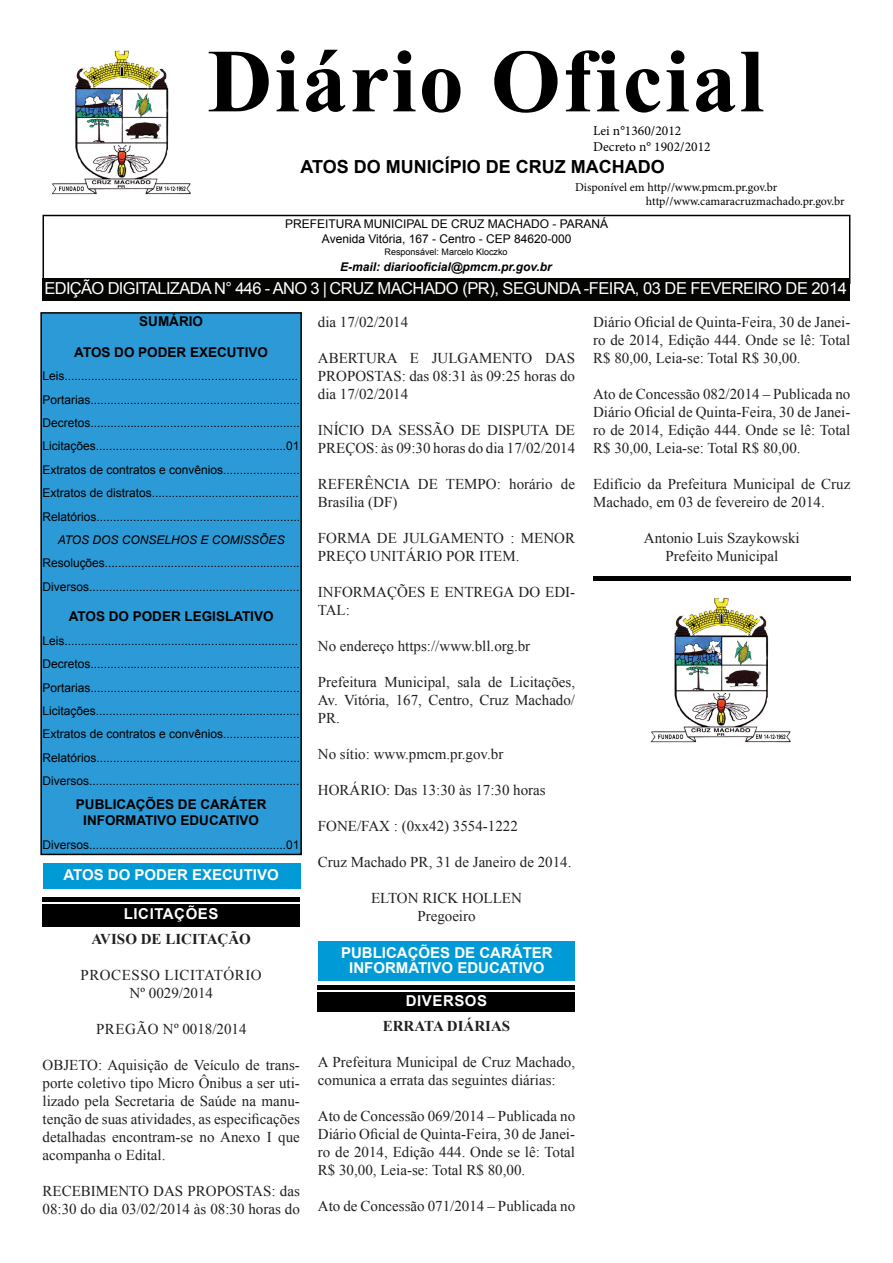
<style>
.page{position:relative;width:893px;height:1263px;background:#fff}
.page>*{position:absolute;margin:0;border:0;box-sizing:border-box;transform-origin:0 0}
.t1{font:700 90px "Times New Roman";letter-spacing:.025em;color:#000}
.t2{font:700 18px "Arial";color:#000}
.t3{font:16.5px "Arial";letter-spacing:-.03em;color:#fff}
.t4{font:15px/18px "Times New Roman";color:#231f20}
.t5{font:700 15px "Arial";color:#fff}
.t6{font:700 15px "Times New Roman";color:#231f20}
.t7{font:15px "Times New Roman";letter-spacing:.035em;color:#231f20}
.t8{font:700 15px "Arial";letter-spacing:.035em;color:#fff}
.t9{font:700 13.5px "Arial";color:#000}
.t10{font:13.5px "Minion Pro";color:#000}
.t11{font:12px "Arial";color:#000}
.t12{font:12px "Minion Pro";letter-spacing:-.005em;color:#000}
.t13{font:italic 700 12px "Arial";color:#000}
.t14{font:italic 12px "Arial";color:#000}
.t15{font:9px "Arial";color:#000}
</style>
<div class="page">
<div style="left:43px;top:215px;width:807px;height:69px;border:2px solid #000"></div>
<div style="left:40px;top:312px;width:262px;height:543px;background:#2b9ad6;border:2px solid #000"></div>
<div style="left:43px;top:278px;width:807px;height:22px;background:#040503"></div>
<img style="left:51px;top:50px;width:140px;height:145px">
<div style="left:43px;top:864px;width:257px;height:25px;background:#009bd6"></div>
<div style="left:43px;top:904px;width:257px;height:22px;background:#000"></div>
<hr style="left:43px;top:897px;width:257px;height:4px;background:#000">
<div style="left:319px;top:941px;width:256px;height:33px;background:#009bd6"></div>
<div style="left:319px;top:947px;width:256px;height:33px;background:#009bd6"></div>
<div style="left:318px;top:992px;width:257px;height:19px;background:#000"></div>
<hr style="left:318px;top:986px;width:257px;height:4px;background:#000">
<img style="left:650px;top:598px;width:141px;height:145px">
<div style="left:593px;top:576px;width:257px;height:5px;background:#000"></div>
<p class="t1" style="left:207px;top:16px;width:558px">Diário Oficial</p>
<p class="t10" style="left:593px;top:121px;width:90px">Lei n°1360/2012</p>
<p class="t10" style="left:593px;top:137px;width:119px">Decreto n° 1902/2012</p>
<p class="t2" style="left:300px;top:154px;width:366px">ATOS DO MUNICÍPIO DE CRUZ MACHADO</p>
<p class="t12" style="left:575px;top:179px;width:204px">Disponível em http//www.pmcm.pr.gov.br</p>
<p class="t12" style="left:646px;top:193px;width:200px">http//www.camaracruzmachado.pr.gov.br</p>
<p class="t11" style="left:285px;top:216px;width:325px">PREFEITURA MUNICIPAL DE CRUZ MACHADO - PARANÁ</p>
<p class="t11" style="left:322px;top:230px;width:251px">Avenida Vitória, 167 - Centro - CEP 84620-000</p>
<p class="t15" style="left:385px;top:246px;width:125px">Responsável: Marcelo Kloczko</p>
<p class="t13" style="left:340px;top:259px;width:213px">E-mail: diariooficial@pmcm.pr.gov.br</p>
<p class="t3" style="left:44px;top:277px;width:804px">EDIÇÃO DIGITALIZADA N° 446 - ANO 3 | CRUZ MACHADO (PR), SEGUNDA -FEIRA, 03 DE FEVEREIRO DE 2014</p>
<p class="t9" style="left:139px;top:312px;width:65px">SUMÁRIO</p>
<p class="t9" style="left:74px;top:343px;width:195px">ATOS DO PODER EXECUTIVO</p>
<p class="t11" style="left:43px;top:368px;width:257px">Leis......................................................................</p>
<p class="t11" style="left:43px;top:391px;width:259px">Portarias...............................................................</p>
<p class="t11" style="left:43px;top:414px;width:259px">Decretos...............................................................</p>
<p class="t11" style="left:43px;top:438px;width:258px">Licitações.........................................................01</p>
<p class="t11" style="left:43px;top:461px;width:259px">Extratos de contratos e convênios.......................</p>
<p class="t11" style="left:43px;top:485px;width:258px">Extratos de distratos............................................</p>
<p class="t11" style="left:43px;top:508px;width:259px">Relatórios.............................................................</p>
<p class="t14" style="left:58px;top:532px;width:228px">ATOS DOS CONSELHOS E COMISSÕES</p>
<p class="t11" style="left:43px;top:555px;width:259px">Resoluções...........................................................</p>
<p class="t11" style="left:43px;top:578px;width:258px">Diversos...............................................................</p>
<p class="t9" style="left:69px;top:607px;width:206px">ATOS DO PODER LEGISLATIVO</p>
<p class="t11" style="left:43px;top:632px;width:257px">Leis......................................................................</p>
<p class="t11" style="left:43px;top:656px;width:259px">Decretos...............................................................</p>
<p class="t11" style="left:43px;top:679px;width:259px">Portarias...............................................................</p>
<p class="t11" style="left:43px;top:702px;width:258px">Licitações.............................................................</p>
<p class="t11" style="left:43px;top:726px;width:259px">Extratos de contratos e convênios.......................</p>
<p class="t11" style="left:43px;top:749px;width:259px">Relatórios.............................................................</p>
<p class="t11" style="left:43px;top:773px;width:258px">Diversos...............................................................</p>
<p class="t9" style="left:76px;top:795px;width:192px">PUBLICAÇÕES DE CARÁTER</p>
<p class="t9" style="left:83px;top:811px;width:177px">INFORMATIVO EDUCATIVO</p>
<p class="t11" style="left:43px;top:836px;width:258px">Diversos...........................................................01</p>
<p class="t5" style="left:63px;top:864px;width:217px">ATOS DO PODER EXECUTIVO</p>
<p class="t4" style="left:593px;top:312px;width:259px;text-align:justify">Diário Oficial de Quinta-Feira, 30 de Janei&shy;ro de 2014, Edição 444. Onde se lê: Total R$ 80,00, Leia-se: Total R$ 30,00.</p>
<p class="t4" style="left:593px;top:384px;width:259px;text-align:justify">Ato de Concessão 082/2014 – Publicada no Diário Oficial de Quinta-Feira, 30 de Janei&shy;ro de 2014, Edição 444. Onde se lê: Total R$ 30,00, Leia-se: Total R$ 80,00.</p>
<p class="t4" style="left:593px;top:474px;width:259px">Edifício da Prefeitura Municipal de Cruz<br>Machado, em 03 de fevereiro de 2014.</p>
<p class="t4" style="left:644px;top:528px;width:157px">Antonio Luis Szaykowski</p>
<p class="t4" style="left:665px;top:546px;width:114px">Prefeito Municipal</p>
<p class="t4" style="left:318px;top:312px;width:92px">dia 17/02/2014</p>
<p class="t4" style="left:318px;top:348px;width:259px;text-align:justify">ABERTURA E JULGAMENTO DAS PROPOSTAS: das 08:31 às 09:25 horas do dia 17/02/2014</p>
<p class="t4" style="left:318px;top:420px;width:259px">INÍCIO DA SESSÃO DE DISPUTA DE<br>PREÇOS: às 09:30 horas do dia 17/02/2014</p>
<p class="t4" style="left:318px;top:474px;width:259px">REFERÊNCIA DE TEMPO: horário de<br>Brasília (DF)</p>
<p class="t4" style="left:318px;top:528px;width:259px">FORMA DE JULGAMENTO : MENOR<br>PREÇO UNITÁRIO POR ITEM.</p>
<p class="t4" style="left:318px;top:582px;width:259px">INFORMAÇÕES E ENTREGA DO EDI-<br>TAL:</p>
<p class="t4" style="left:318px;top:636px;width:214px">No endereço https://www.bll.org.br</p>
<p class="t4" style="left:318px;top:672px;width:259px;text-align:justify">Prefeitura Municipal, sala de Licitações, Av. Vitória, 167, Centro, Cruz Machado/ PR.</p>
<p class="t4" style="left:318px;top:744px;width:187px">No sítio: www.pmcm.pr.gov.br</p>
<p class="t4" style="left:318px;top:780px;width:229px">HORÁRIO: Das 13:30 às 17:30 horas</p>
<p class="t4" style="left:318px;top:816px;width:202px">FONE/FAX : (0xx42) 3554-1222</p>
<p class="t4" style="left:318px;top:852px;width:255px">Cruz Machado PR, 31 de Janeiro de 2014.</p>
<p class="t4" style="left:371px;top:888px;width:152px">ELTON RICK HOLLEN</p>
<p class="t4" style="left:417px;top:906px;width:60px">Pregoeiro</p>
<p class="t8" style="left:124px;top:903px;width:96px">LICITAÇÕES</p>
<p class="t6" style="left:91px;top:928px;width:161px">AVISO DE LICITAÇÃO</p>
<p class="t7" style="left:81px;top:964px;width:183px">PROCESSO LICITATÓRIO</p>
<p class="t4" style="left:129px;top:983px;width:85px">Nº 0029/2014</p>
<p class="t4" style="left:96px;top:1019px;width:152px">PREGÃO Nº 0018/2014</p>
<p class="t4" style="left:43px;top:1055px;width:259px;text-align:justify">OBJETO: Aquisição de Veículo de trans&shy;porte coletivo tipo Micro Ônibus a ser uti&shy;lizado pela Secretaria de Saúde na manu&shy;tenção de suas atividades, as especificações detalhadas encontram-se no Anexo I que acompanha o Edital.</p>
<p class="t4" style="left:43px;top:1181px;width:259px">RECEBIMENTO DAS PROPOSTAS: das<br>08:30 do dia 03/02/2014 às 08:30 horas do</p>
<p class="t5" style="left:341px;top:942px;width:213px">PUBLICAÇÕES DE CARÁTER</p>
<p class="t5" style="left:349px;top:957px;width:197px">INFORMATIVO EDUCATIVO</p>
<p class="t8" style="left:406px;top:990px;width:83px">DIVERSOS</p>
<p class="t6" style="left:383px;top:1015px;width:129px">ERRATA DIÁRIAS</p>
<p class="t4" style="left:318px;top:1052px;width:259px">A Prefeitura Municipal de Cruz Machado, comunica a errata das seguintes diárias:</p>
<p class="t4" style="left:318px;top:1106px;width:259px;text-align:justify">Ato de Concessão 069/2014 – Publicada no Diário Oficial de Quinta-Feira, 30 de Janei&shy;ro de 2014, Edição 444. Onde se lê: Total R$ 30,00, Leia-se: Total R$ 80,00.</p>
<p class="t4" style="left:318px;top:1196px;width:259px">Ato de Concessão 071/2014 – Publicada no</p>
</div>
